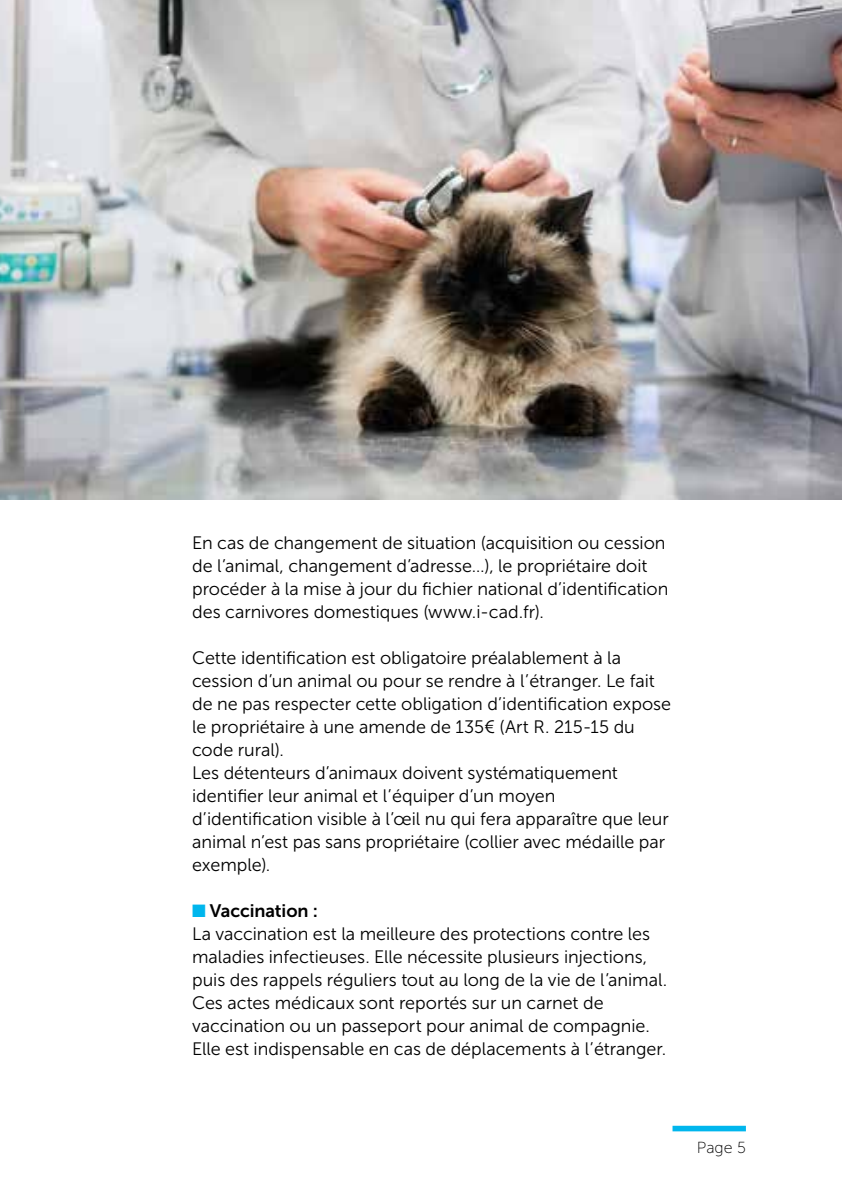
<style>
.page{position:relative;width:842px;height:1191px;background:#fff}
.page>*{position:absolute;margin:0;border:0;box-sizing:border-box;transform-origin:0 0}
.t1{font:18px/23px "Museo Sans 300";letter-spacing:-.005em;color:#000}
.t2{font:18px "Museo Sans 700";letter-spacing:-.005em;color:#000}
.t3{font:16px "Museo Sans 100";color:#000}
.s1{color:#00b6ed}
</style>
<div class="page">
<div style="left:672px;top:1125px;width:74px;height:6px;background:#00b6ed"></div>
<img style="left:0;top:0;width:842px;height:499px">
<p class="t1" style="left:192px;top:531px;width:478px">En cas de changement de situation (acquisition ou cession de l’animal, changement d’adresse…), le propriétaire doit procéder à la mise à jour du fichier national d’identification des carnivores domestiques (www.i-cad.fr).</p>
<p class="t1" style="left:192px;top:646px;width:480px">Cette identification est obligatoire préalablement à la cession d’un animal ou pour se rendre à l’étranger. Le fait de ne pas respecter cette obligation d’identification expose le propriétaire à une amende de 135€ (Art R. 215-15 du code rural).<br>Les détenteurs d’animaux doivent systématiquement identifier leur animal et l’équiper d’un moyen d’identification visible à l’œil nu qui fera apparaître que leur animal n’est pas sans propriétaire (collier avec médaille par exemple).</p>
<p class="t2" style="left:192px;top:900px;width:127px"><span class="s1">■</span> Vaccination :</p>
<p class="t1" style="left:192px;top:922px;width:476px">La vaccination est la meilleure des protections contre les maladies infectieuses. Elle nécessite plusieurs injections, puis des rappels réguliers tout au long de la vie de l’animal.<br>Ces actes médicaux sont reportés sur un carnet de vaccination ou un passeport pour animal de compagnie.<br>Elle est indispensable en cas de déplacements à l’étranger.</p>
<p class="t3" style="left:697px;top:1138px;width:50px">Page 5</p>
</div>
